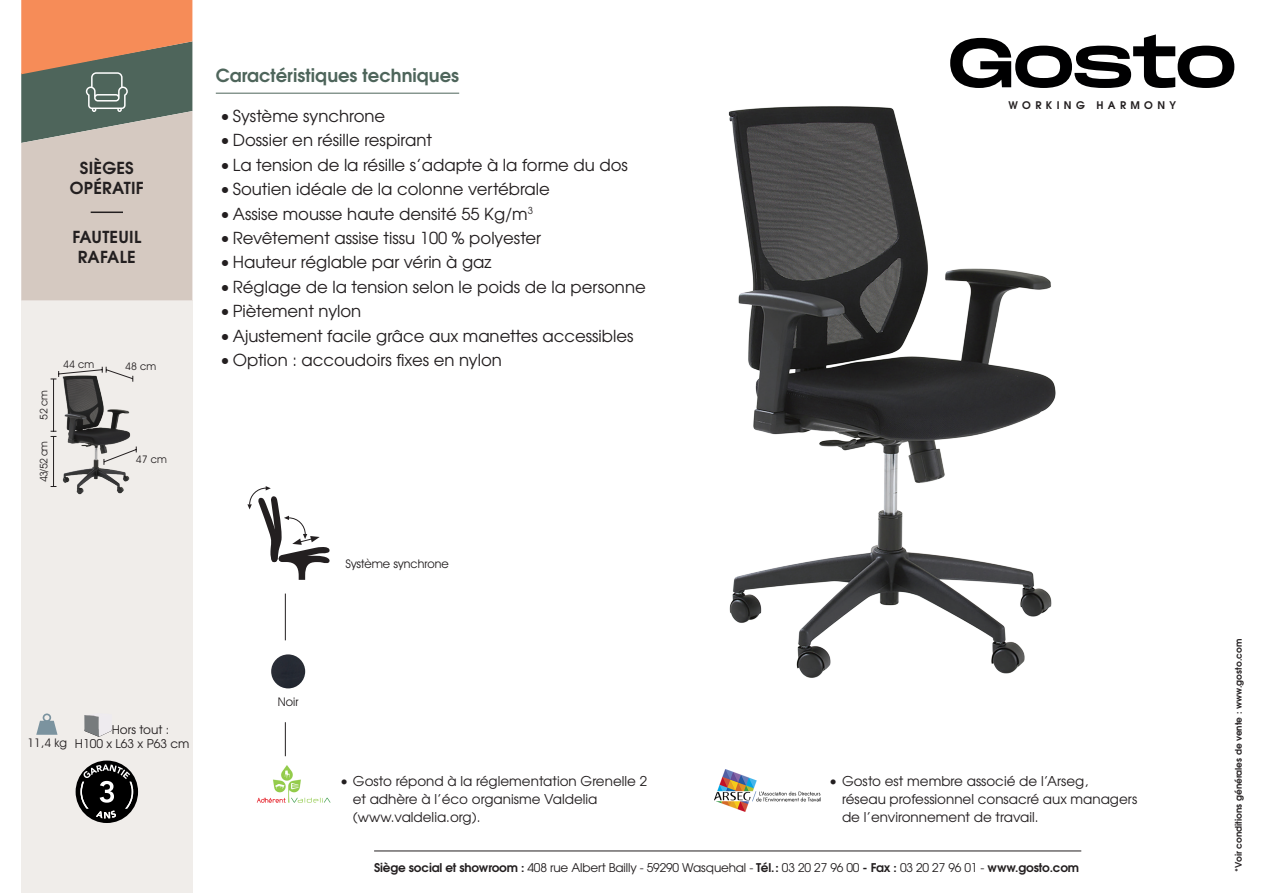
<style>
.page{position:relative;width:1263px;height:893px;background:#fff}
.page>*{position:absolute;margin:0;border:0;box-sizing:border-box;transform-origin:0 0}
.t1{font:700 18px "Te X Gyre Adventor";color:#4e655b}
.t2{font:16.5px "Te X Gyre Adventor";color:#231f20}
.t3{font:700 16.5px "Te X Gyre Adventor";letter-spacing:.015em;color:#231f20}
.t4{font:13.5px/18px "Te X Gyre Adventor";color:#231f20}
.Mesure{font:12px "Te X Gyre Adventor";letter-spacing:-.015em;color:#231f20}
.t5{font:12px "Avant Garde IT Cby BT";color:#231f20}
.t6{font:10.5px "Avant Garde IT Cby BT";color:#231f20}
.t7{font:700 10.5px "Te X Gyre Adventor";letter-spacing:.415em;color:#231f20}
.t8{font:700 9px "Te X Gyre Adventor";color:#231f20}
.s1{font-weight:700}
</style>
<div class="page">
<hr style="left:374px;top:851px;width:707px;height:1px;background:#231f20">
<hr style="left:216px;top:93px;width:243px;height:1px;background:#4e655b">
<div style="left:21px;top:300px;width:171px;height:593px;background:#f0edea"></div>
<svg style="left:950px;top:34px;width:284px;height:54px"></svg>
<hr style="left:285px;top:594px;width:1px;height:46px;background:#231f20">
<img style="left:271px;top:654px;width:34px;height:34px;border-radius:17px">
<hr style="left:285px;top:722px;width:1px;height:34px;background:#231f20">
<img style="left:256px;top:765px;width:75px;height:38px">
<img style="left:714px;top:769px;width:106px;height:42px">
<svg style="left:21px;top:0;width:171px;height:300px;background:#bda796"></svg>
<hr style="left:91px;top:212px;width:32px;height:1px;background:#231f20">
<svg style="left:36px;top:713px;width:22px;height:22px"></svg>
<svg style="left:84px;top:715px;width:28px;height:22px"></svg>
<svg style="left:247px;top:486px;width:83px;height:94px"></svg>
<svg style="left:76px;top:760px;width:62px;height:63px"></svg>
<img style="left:728px;top:106px;width:328px;height:572px">
<img style="left:62px;top:382px;width:69px;height:113px">
<hr style="left:53px;top:436px;width:1px;height:50px;background:#231f20">
<hr style="left:53px;top:379px;width:1px;height:52px;background:#231f20">
<svg style="left:51px;top:366px;width:83px;height:16px"></svg>
<svg style="left:103px;top:446px;width:34px;height:20px"></svg>
<p class="t3" style="left:80px;top:154px;width:55px">SIÈGES</p>
<p class="t3" style="left:70px;top:173px;width:75px">OPÉRATIF</p>
<p class="t3" style="left:72px;top:223px;width:70px">FAUTEUIL</p>
<p class="t3" style="left:78px;top:243px;width:59px">RAFALE</p>
<p class="t6" style="left:37px;top:420px;width:31px;rotate:-90deg">52 cm</p>
<p class="t6" style="left:37px;top:482px;width:43px;rotate:-90deg">43/52 cm</p>
<p class="t6" style="left:63px;top:358px;width:32px">44 cm</p>
<p class="t6" style="left:125px;top:360px;width:32px">48 cm</p>
<p class="t6" style="left:136px;top:453px;width:32px">47 cm</p>
<p class="t1" style="left:216px;top:59px;width:245px">Caractéristiques techniques</p>
<p class="t2" style="left:220px;top:103px;width:167px">• Système synchrone</p>
<p class="t2" style="left:220px;top:127px;width:213px">• Dossier en résille respirant</p>
<p class="t2" style="left:220px;top:152px;width:409px">• La tension de la résille s’adapte à la forme du dos</p>
<p class="t2" style="left:220px;top:176px;width:331px">• Soutien idéale de la colonne vertébrale</p>
<p class="t2" style="left:220px;top:200px;width:315px">• Assise mousse haute densité 55 Kg/m<sup>3</sup></p>
<p class="t2" style="left:220px;top:225px;width:323px">• Revêtement assise tissu 100 % polyester</p>
<p class="t2" style="left:220px;top:249px;width:273px">• Hauteur réglable par vérin à gaz</p>
<p class="t2" style="left:220px;top:274px;width:427px">• Réglage de la tension selon le poids de la personne</p>
<p class="t2" style="left:220px;top:298px;width:143px">• Piètement nylon</p>
<p class="t2" style="left:220px;top:322px;width:415px">• Ajustement facile grâce aux manettes accessibles</p>
<p class="t2" style="left:220px;top:347px;width:283px">• Option : accoudoirs fixes en nylon</p>
<p class="t5" style="left:345px;top:556px;width:105px">Système synchrone</p>
<p class="t7" style="left:1008px;top:96px;width:169px">WORKING HARMONY</p>
<p class="Mesure" style="left:112px;top:720px;width:59px">Hors tout :</p>
<p class="t5" style="left:28px;top:736px;width:41px">11,4 kg</p>
<p class="Mesure" style="left:75px;top:734px;width:116px">H100 x L63 x P63 cm</p>
<p class="t5" style="left:278px;top:694px;width:22px">Noir</p>
<p class="t4" style="left:353px;top:771px;width:296px;text-indent:-13px">• Gosto répond à la réglementation Grenelle 2 et adhère à l’éco organisme Valdelia (www.valdelia.org).</p>
<p class="t4" style="left:842px;top:771px;width:297px;text-indent:-13px">• Gosto est membre associé de l’Arseg,<br>réseau professionnel consacré aux managers de l’environnement de travail.</p>
<p class="Mesure" style="left:374px;top:858px;width:707px"><span class="s1">Siège social et showroom :</span> 408 rue Albert Bailly - 59290 Wasquehal - <span class="s1">Tél.:</span> 03 20 27 96 00 <span class="s1">- Fax :</span> 03 20 27 96 01 - <span class="s1">www.gosto.com</span></p>
<p class="t8" style="left:1230px;top:872px;width:234px;rotate:-90deg">*Voir conditions générales de vente : www.gosto.com</p>
</div>
